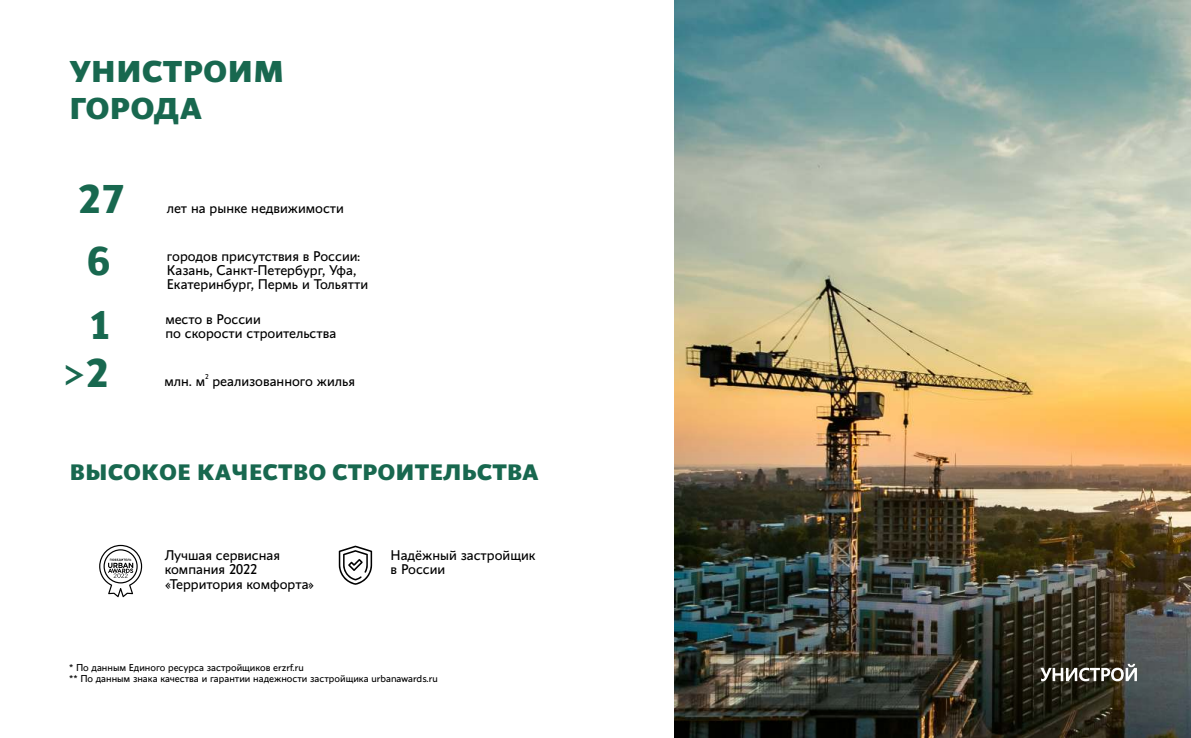
<style>
.page{position:relative;width:1191px;height:738px;background:#fff}
.page>*{position:absolute;margin:0;border:0;box-sizing:border-box;transform-origin:0 0}
.t1{font:700 40px/48.3px "Conqueror Sans";color:#18684f;text-align:center}
.t2{font:800 30px/37.4px "Conqueror Sans";color:#18684f}
.t3{font:800 22.2px "Conqueror Sans";color:#18684f}
.t4{font:14px/14.4px "Conqueror Sans";color:#000}
.t5{font:10px/10.3px "Conqueror Sans";color:#000}
.t6{font:7px "Conqueror Sans";color:#000}
</style>
<div class="page">
<img style="left:674px;top:0;width:516px;height:737px">
<svg style="left:1040px;top:663px;width:97px;height:17px"></svg>
<svg style="left:339px;top:545px;width:33px;height:39px"></svg>
<svg style="left:99px;top:544px;width:43px;height:52px"></svg>
<h2 class="t2" style="left:69px;top:55px;width:217px">УНИСТРОИМ<br>ГОРОДА</h2>
<h1 class="t1" style="left:77px;top:179px;width:49px">27</h1>
<h1 class="t1" style="left:87px;top:241px;width:25px">6</h1>
<h1 class="t1" style="left:64px;top:304px;width:49px">1 &gt;2</h1>
<p class="t4" style="left:167px;top:202px;width:179px">лет на рынке недвижимости</p>
<p class="t4" style="left:167px;top:250px;width:203px">городов присутствия в России:<br>Казань, Санкт-Петербург, Уфа,<br>Екатеринбург, Пермь и Тольятти</p>
<p class="t4" style="left:165px;top:313px;width:172px">место в России<br>по скорости строительства</p>
<p class="t6" style="left:205px;top:373px;width:5px">2</p>
<p class="t4" style="left:164px;top:375px;width:192px">млн. м реализованного жилья</p>
<h3 class="t3" style="left:69px;top:463px;width:471px">ВЫСОКОЕ КАЧЕСТВО СТРОИТЕЛЬСТВА</h3>
<p class="t4" style="left:165px;top:548px;width:151px">Лучшая сервисная компания 2022 «Территория комфорта»</p>
<p class="t4" style="left:390px;top:548px;width:146px">Надёжный застройщик в России</p>
<p class="t5" style="left:69px;top:663px;width:370px">* По данным Единого ресурса застройщиков erzrf.ru<br>** По данным знака качества и гарантии надежности застройщика urbanawards.ru</p>
</div>
